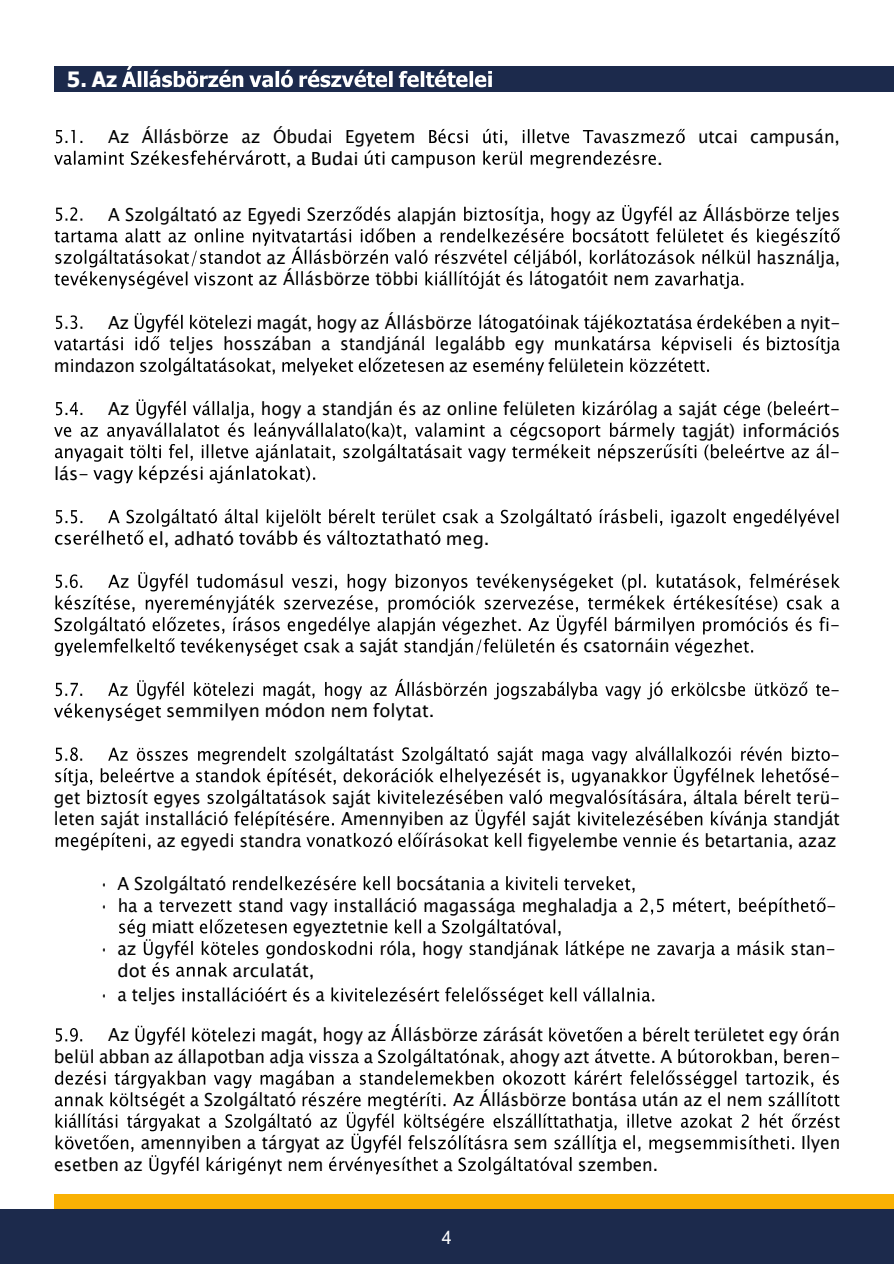
<style>
.page{position:relative;width:894px;height:1264px;background:#fff}
.page>*{position:absolute;margin:0;border:0;box-sizing:border-box;transform-origin:0 0}
.t1{font:700 21px "Tahoma";color:#fff}
.t2{font:18px/21.5px "Lucida Sans Unicode";color:#000;text-align:right;scale:.95 1}
.t3{font:18px "Lucida Sans Unicode";color:#000}
.t4{font:18px "Lucida Sans Unicode";color:#000;scale:.58 1}
.t5{font:18px "Lucida Sans Unicode";color:#000;scale:.91 1}
.t6{font:18px "Microsoft Sans Serif";color:#fff}
</style>
<div class="page">
<div style="left:54px;top:1194px;width:839px;height:15px;background:#f9b104"></div>
<div style="left:0;top:1209px;width:893px;height:54px;background:#1c2a4c"></div>
<div style="left:54px;top:66px;width:839px;height:25px;background:#1c2a4c"></div>
<svg style="left:122px;top:66px;width:121px;height:21px"></svg>
<svg style="left:249px;top:70px;width:44px;height:17px"></svg>
<svg style="left:299px;top:70px;width:93px;height:17px"></svg>
<svg style="left:399px;top:70px;width:93px;height:17px"></svg>
<svg style="left:56px;top:130px;width:26px;height:13px"></svg>
<svg style="left:429px;top:129px;width:38px;height:14px"></svg>
<svg style="left:483px;top:129px;width:19px;height:14px"></svg>
<svg style="left:522px;top:129px;width:47px;height:14px"></svg>
<svg style="left:582px;top:129px;width:103px;height:14px"></svg>
<svg style="left:54px;top:151px;width:70px;height:14px"></svg>
<svg style="left:131px;top:150px;width:154px;height:15px"></svg>
<svg style="left:365px;top:150px;width:19px;height:15px"></svg>
<svg style="left:391px;top:150px;width:264px;height:18px"></svg>
<svg style="left:55px;top:205px;width:784px;height:84px"></svg>
<svg style="left:56px;top:315px;width:26px;height:14px"></svg>
<svg style="left:190px;top:315px;width:61px;height:14px"></svg>
<svg style="left:54px;top:336px;width:69px;height:14px"></svg>
<svg style="left:135px;top:313px;width:48px;height:37px"></svg>
<svg style="left:140px;top:357px;width:135px;height:18px"></svg>
<svg style="left:282px;top:358px;width:71px;height:17px"></svg>
<svg style="left:359px;top:357px;width:84px;height:15px"></svg>
<svg style="left:473px;top:314px;width:366px;height:61px"></svg>
<svg style="left:54px;top:399px;width:775px;height:84px"></svg>
<svg style="left:55px;top:509px;width:783px;height:35px"></svg>
<svg style="left:55px;top:572px;width:784px;height:84px"></svg>
<svg style="left:54px;top:678px;width:775px;height:43px"></svg>
<svg style="left:55px;top:746px;width:774px;height:104px"></svg>
<svg style="left:233px;top:875px;width:123px;height:15px"></svg>
<svg style="left:363px;top:876px;width:26px;height:14px"></svg>
<svg style="left:506px;top:876px;width:51px;height:14px"></svg>
<svg style="left:564px;top:876px;width:70px;height:16px"></svg>
<svg style="left:640px;top:898px;width:23px;height:16px"></svg>
<svg style="left:673px;top:897px;width:56px;height:17px"></svg>
<svg style="left:739px;top:897px;width:86px;height:18px"></svg>
<svg style="left:395px;top:919px;width:26px;height:14px"></svg>
<svg style="left:442px;top:919px;width:118px;height:39px"></svg>
<svg style="left:566px;top:940px;width:57px;height:18px"></svg>
<svg style="left:657px;top:941px;width:57px;height:17px"></svg>
<svg style="left:737px;top:940px;width:47px;height:14px"></svg>
<svg style="left:119px;top:900px;width:253px;height:76px"></svg>
<svg style="left:182px;top:987px;width:105px;height:14px"></svg>
<svg style="left:293px;top:987px;width:16px;height:14px"></svg>
<svg style="left:331px;top:987px;width:108px;height:14px"></svg>
<svg style="left:445px;top:987px;width:98px;height:17px"></svg>
<svg style="left:550px;top:987px;width:26px;height:14px"></svg>
<svg style="left:583px;top:987px;width:71px;height:14px"></svg>
<svg style="left:55px;top:1025px;width:784px;height:149px"></svg>
<p class="t1" style="left:67px;top:65px;width:52px">5. Az</p>
<p class="t2" style="left:108px;top:126px;width:325px">Az Állásbörze az Óbudai Egyetem</p>
<p class="t2" style="left:503px;top:126px;width:7px">,</p>
<p class="t2" style="left:698px;top:126px;width:151px">utcai campusán,</p>
<p class="t3" style="left:286px;top:144px;width:74px">, a Budai</p>
<p class="t3" style="left:657px;top:144px;width:7px">.</p>
<p class="t2" style="left:108px;top:203px;width:205px">A Szolgáltató az Egyedi</p>
<p class="t2" style="left:397px;top:203px;width:65px">alapján</p>
<p class="t2" style="left:550px;top:203px;width:70px">hogy az</p>
<p class="t2" style="left:678px;top:203px;width:172px">az Állásbörze teljes</p>
<p class="t2" style="left:266px;top:246px;width:22px">az</p>
<p class="t2" style="left:756px;top:246px;width:89px">használja,</p>
<p class="t2" style="left:258px;top:268px;width:170px">az Állásbörze többi</p>
<p class="t2" style="left:528px;top:268px;width:129px">látogatóit nem</p>
<p class="t2" style="left:108px;top:311px;width:24px">Az</p>
<p class="t2" style="left:256px;top:311px;width:228px">magát, hogy az Állásbörze</p>
<p class="t2" style="left:786px;top:311px;width:58px">a nyit-</p>
<p class="t2" style="left:169px;top:333px;width:395px">teljes hosszában a standjánál legalább egy</p>
<p class="t2" style="left:54px;top:354px;width:87px">mindazon</p>
<p class="t2" style="left:449px;top:354px;width:21px">az</p>
<p class="t2" style="left:548px;top:354px;width:82px">felületein</p>
<p class="t2" style="left:108px;top:398px;width:24px">Az</p>
<p class="t2" style="left:261px;top:398px;width:140px">hogy a standján</p>
<p class="t2" style="left:422px;top:398px;width:163px">az online felületen</p>
<p class="t2" style="left:663px;top:398px;width:58px">a saját</p>
<p class="t2" style="left:682px;top:398px;width:168px">-<br>tagját) információs -</p>
<p class="t3" style="left:54px;top:459px;width:36px">lás-</p>
<p class="t3" style="left:148px;top:524px;width:87px">el, adható</p>
<p class="t3" style="left:446px;top:524px;width:45px">meg.</p>
<p class="t2" style="left:345px;top:635px;width:58px">a saját</p>
<p class="t2" style="left:583px;top:635px;width:92px">csatornáin</p>
<p class="t3" style="left:166px;top:696px;width:270px">semmilyen módon nem folytat.</p>
<p class="t2" style="left:829px;top:613px;width:12px">-</p>
<p class="t5" style="left:830px;top:675px;width:12px">-</p>
<p class="t5" style="left:830px;top:740px;width:12px">-</p>
<p class="t2" style="left:180px;top:764px;width:11px">a</p>
<p class="t2" style="left:546px;top:764px;width:21px">is,</p>
<p class="t2" style="left:830px;top:764px;width:12px">-</p>
<p class="t2" style="left:54px;top:786px;width:29px">get</p>
<p class="t2" style="left:153px;top:786px;width:51px">egyes</p>
<p class="t2" style="left:331px;top:786px;width:43px">saját</p>
<p class="t2" style="left:693px;top:786px;width:49px">általa</p>
<p class="t2" style="left:796px;top:786px;width:47px">terü-</p>
<p class="t2" style="left:54px;top:808px;width:185px">leten saját installáció</p>
<p class="t2" style="left:341px;top:808px;width:136px">Amennyiben az</p>
<p class="t2" style="left:531px;top:808px;width:43px">saját</p>
<p class="t2" style="left:773px;top:808px;width:72px">standját</p>
<p class="t2" style="left:157px;top:829px;width:154px">az egyedi standra</p>
<p class="t2" style="left:527px;top:829px;width:97px">figyelembe</p>
<p class="t2" style="left:704px;top:829px;width:140px">betartania, azaz</p>
<p class="t4" style="left:101px;top:869px;width:218px">• A Szolgáltató</p>
<p class="t2" style="left:396px;top:872px;width:110px">bocsátania a</p>
<p class="t4" style="left:101px;top:891px;width:92px">• haa</p>
<p class="t2" style="left:238px;top:894px;width:50px">stand</p>
<p class="t2" style="left:333px;top:894px;width:316px">installáció magassága meghaladja a</p>
<p class="t2" style="left:826px;top:894px;width:12px">-</p>
<p class="t2" style="left:151px;top:916px;width:47px">miatt</p>
<p class="t2" style="left:293px;top:916px;width:102px">egyeztetnie</p>
<p class="t2" style="left:427px;top:916px;width:11px">a</p>
<p class="t4" style="left:101px;top:934px;width:64px">• az</p>
<p class="t2" style="left:379px;top:937px;width:89px">róla, hogy</p>
<p class="t2" style="left:630px;top:937px;width:23px">ne</p>
<p class="t2" style="left:720px;top:937px;width:11px">a</p>
<p class="t2" style="left:790px;top:937px;width:49px">stan-</p>
<p class="t3" style="left:118px;top:955px;width:31px">dot</p>
<p class="t3" style="left:232px;top:955px;width:83px">arculatát,</p>
<p class="t4" style="left:101px;top:980px;width:131px">• a teljes</p>
<p class="t2" style="left:315px;top:984px;width:11px">a</p>
<p class="t2" style="left:108px;top:1024px;width:24px">Az</p>
<p class="t2" style="left:260px;top:1024px;width:299px">magát, hogy az Állásbörze zárását</p>
<p class="t2" style="left:627px;top:1024px;width:11px">a</p>
<p class="t2" style="left:694px;top:1024px;width:155px">területet egy órán</p>
<p class="t2" style="left:54px;top:1045px;width:265px">belül abban az állapotban adja</p>
<p class="t2" style="left:363px;top:1045px;width:11px">a</p>
<p class="t2" style="left:509px;top:1045px;width:86px">ahogy azt</p>
<p class="t2" style="left:660px;top:1045px;width:14px">A</p>
<p class="t2" style="left:782px;top:1045px;width:62px">beren-</p>
<p class="t2" style="left:190px;top:1088px;width:113px">a Szolgáltató</p>
<p class="t2" style="left:453px;top:1088px;width:327px">Az Állásbörze bontása után az el nem</p>
<p class="t2" style="left:141px;top:1131px;width:216px">amennyiben a tárgyat az</p>
<p class="t2" style="left:513px;top:1131px;width:38px">sem</p>
<p class="t2" style="left:622px;top:1131px;width:22px">el,</p>
<p class="t2" style="left:801px;top:1131px;width:43px">Ilyen</p>
<p class="t2" style="left:54px;top:1153px;width:95px">esetben az</p>
<p class="t2" style="left:287px;top:1153px;width:40px">nem</p>
<p class="t2" style="left:443px;top:1153px;width:11px">a</p>
<p class="t2" style="left:578px;top:1153px;width:86px">szemben.</p>
<p class="t6" style="left:441px;top:1225px;width:12px">4</p>
</div>
